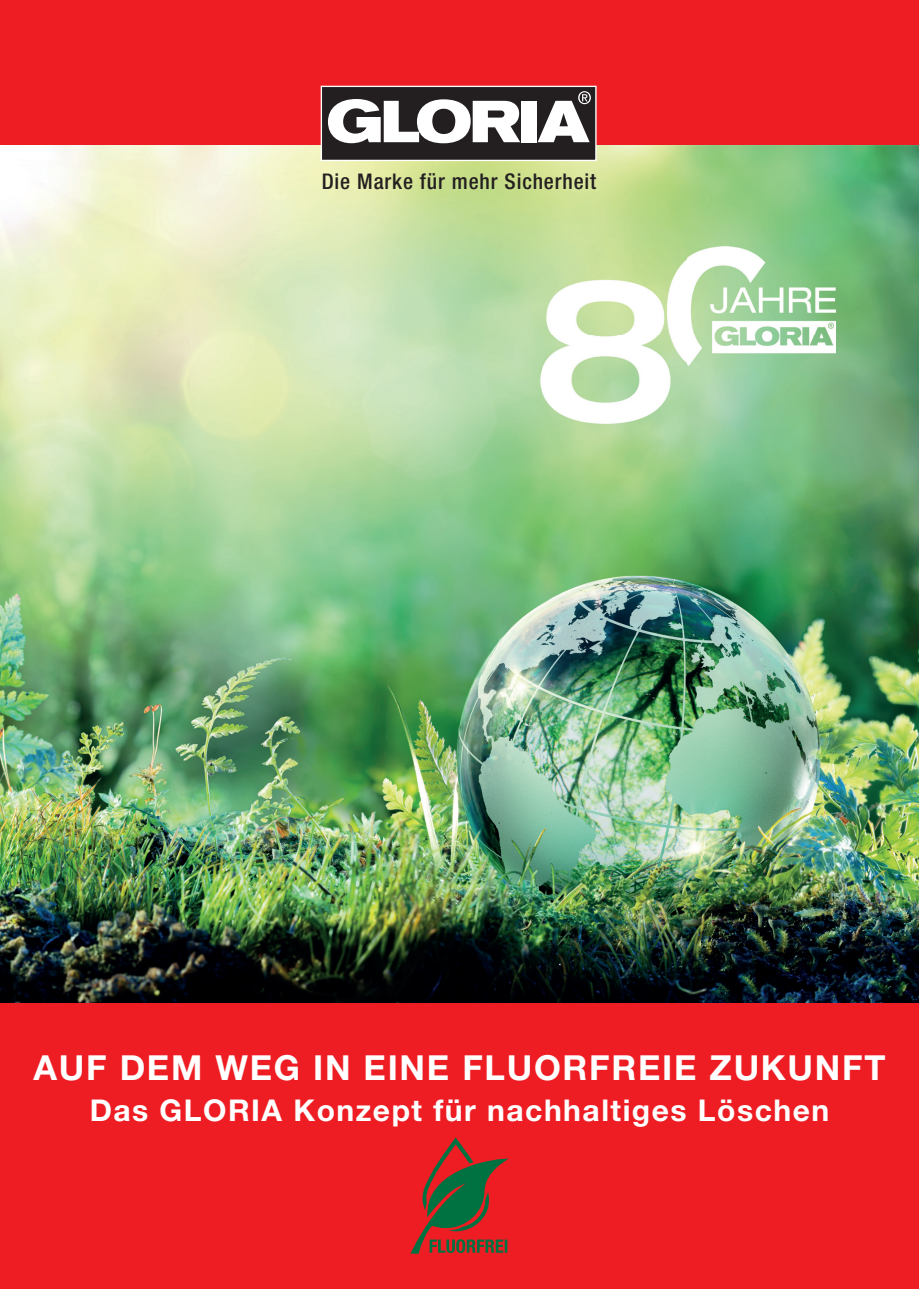
<style>
.page{position:relative;width:919px;height:1289px;background:#fff}
.page>*{position:absolute;margin:0;border:0;box-sizing:border-box;transform-origin:0 0}
.t1{font:700 34.5px "Helvetica Neue LT Pro";letter-spacing:.05em;color:#fff}
.t2{font:700 30px "Helvetica Neue LT Pro";letter-spacing:.05em;color:#fff}
.t3{font:500 condensed 21.6px "Helvetica Neue LT Pro";letter-spacing:.04em;color:#231f20}
</style>
<div class="page">
<img style="left:0;top:145px;width:918px;height:858px">
<div style="left:0;top:0;width:918px;height:145px;background:#ee1d23"></div>
<div style="left:0;top:1003px;width:918px;height:285px;background:#ee1d23"></div>
<div style="left:322px;top:87px;width:273px;height:73px;background:#231f20"></div>
<svg style="left:328px;top:99px;width:192px;height:44px"></svg>
<div style="left:521px;top:101px;width:15px;height:41px;background:#fff"></div>
<svg style="left:537px;top:91px;width:54px;height:51px"></svg>
<div style="left:320px;top:86px;width:276px;height:75px;border:1px solid #fff"></div>
<svg style="left:411px;top:1137px;width:97px;height:116px"></svg>
<img style="left:540px;top:247px;width:295px;height:176px">
<p class="t3" style="left:322px;top:168px;width:276px">Die Marke für mehr Sicherheit</p>
<p class="t1" style="left:33px;top:1046px;width:853px">AUF DEM WEG IN EINE FLUORFREIE ZUKUNFT</p>
<p class="t2" style="left:90px;top:1091px;width:741px">Das GLORIA Konzept für nachhaltiges Löschen</p>
</div>
